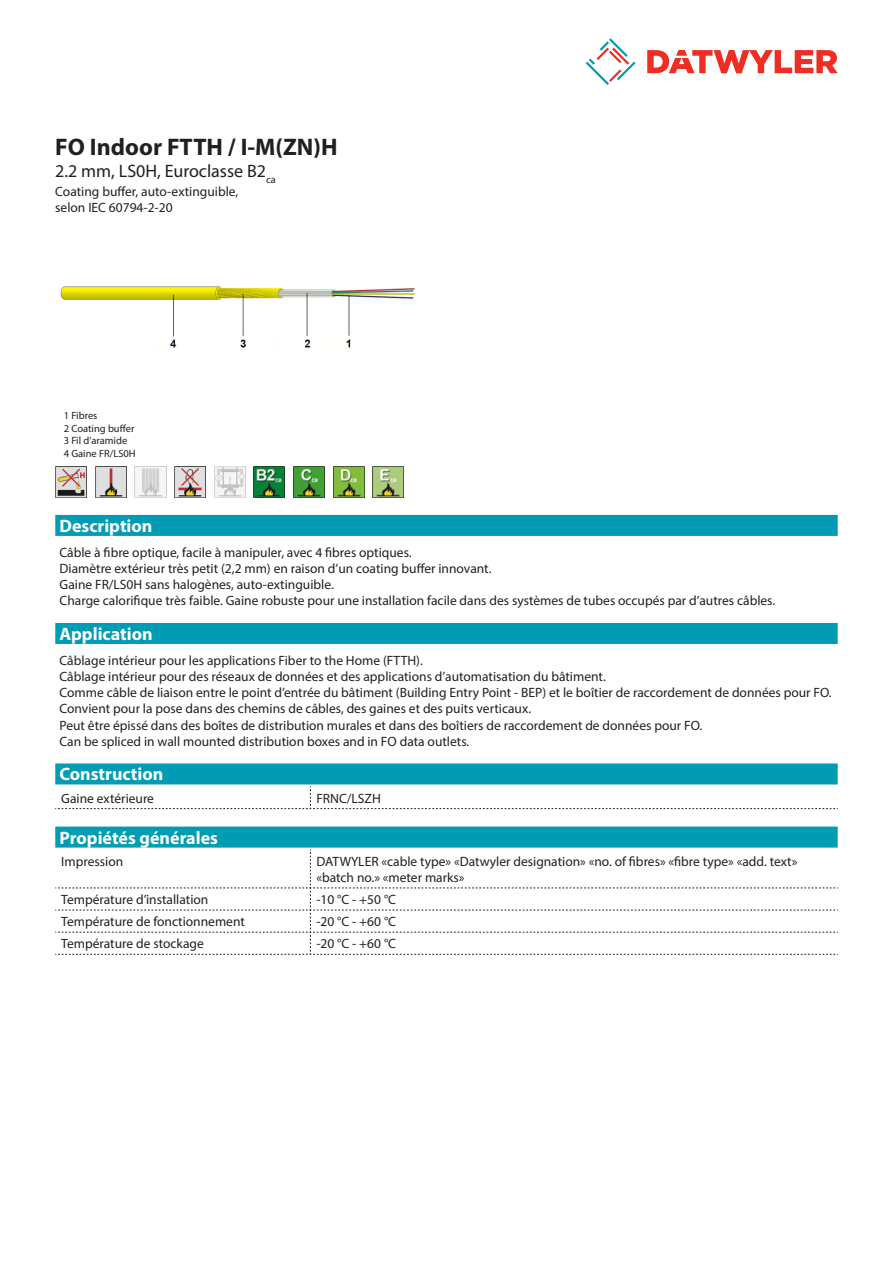
<style>
.page{position:relative;width:893px;height:1263px;background:#fff}
.page>*{position:absolute;margin:0;border:0;box-sizing:border-box;transform-origin:0 0}
.Product_Head{font:700 24px "Myriad Pro";color:#231f20}
.Standard_Head_Proper{font:700 18px "Myriad Pro";color:#fff}
.SubHead{font:18px "Myriad Pro";color:#231f20}
.Standard_text{font:13.5px/16.2px "Myriad Pro";color:#231f20}
.myriad_light_propert{font:13.5px/16.2px "Myriad Pro";color:#231f20}
.imagetext{font:10.5px/12.6px "Myriad Pro";color:#231f20}
</style>
<div class="page">
<svg style="left:586px;top:38px;width:49px;height:47px"></svg>
<svg style="left:647px;top:50px;width:191px;height:23px"></svg>
<div style="left:55px;top:763px;width:783px;height:21px;background:#009cb3"></div>
<svg style="left:55px;top:786px;width:783px;height:23px"></svg>
<img style="left:60px;top:285px;width:355px;height:63px">
<div style="left:55px;top:515px;width:783px;height:21px;background:#009cb3"></div>
<img style="left:373px;top:466px;width:31px;height:31px">
<img style="left:333px;top:466px;width:31px;height:31px">
<img style="left:293px;top:466px;width:32px;height:31px">
<img style="left:254px;top:466px;width:31px;height:31px">
<img style="left:214px;top:466px;width:31px;height:31px">
<img style="left:174px;top:466px;width:32px;height:31px">
<img style="left:135px;top:466px;width:31px;height:31px">
<img style="left:95px;top:466px;width:31px;height:31px">
<img style="left:55px;top:466px;width:32px;height:31px">
<div style="left:55px;top:623px;width:783px;height:21px;background:#009cb3"></div>
<div style="left:55px;top:826px;width:783px;height:21px;background:#009cb3"></div>
<svg style="left:55px;top:849px;width:783px;height:106px"></svg>
<p class="Product_Head" style="left:55px;top:131px;width:284px">FO Indoor FTTH / I-M(ZN)H</p>
<p class="SubHead" style="left:55px;top:160px;width:222px">2.2 mm, LS0H, Euroclasse B2<sub>ca</sub></p>
<p class="Standard_text" style="left:55px;top:183px;width:185px">Coating buffer, auto-extinguible, selon IEC 60794-2-20</p>
<p class="imagetext" style="left:64px;top:409px;width:74px">1 Fibres<br>2 Coating buffer<br>3 Fil d’aramide<br>4 Gaine FR/LS0H</p>
<p class="Standard_Head_Proper" style="left:60px;top:514px;width:94px">Description</p>
<p class="Standard_text" style="left:60px;top:544px;width:717px">Câble à fibre optique, facile à manipuler, avec 4 fibres optiques.<br>Diamètre extérieur très petit (2,2 mm) en raison d’un coating buffer innovant.<br>Gaine FR/LS0H sans halogènes, auto-extinguible.<br>Charge calorifique très faible. Gaine robuste pour une installation facile dans des systèmes de tubes occupés par d’autres câbles.</p>
<p class="Standard_Head_Proper" style="left:60px;top:622px;width:95px">Application</p>
<p class="Standard_text" style="left:60px;top:652px;width:774px">Câblage intérieur pour les applications Fiber to the Home (FTTH).<br>Câblage intérieur pour des réseaux de données et des applications d’automatisation du bâtiment.<br>Comme câble de liaison entre le point d’entrée du bâtiment (Building Entry Point - BEP) et le boîtier de raccordement de données pour FO.<br>Convient pour la pose dans des chemins de câbles, des gaines et des puits verticaux.<br>Peut être épissé dans des boîtes de distribution murales et dans des boîtiers de raccordement de données pour FO.<br>Can be spliced in wall mounted distribution boxes and in FO data outlets.</p>
<p class="Standard_Head_Proper" style="left:60px;top:763px;width:105px">Construction</p>
<p class="myriad_light_propert" style="left:61px;top:790px;width:94px">Gaine extérieure</p>
<p class="myriad_light_propert" style="left:316px;top:790px;width:66px">FRNC/LSZH</p>
<p class="Standard_Head_Proper" style="left:60px;top:826px;width:160px">Propiétés générales</p>
<p class="myriad_light_propert" style="left:61px;top:853px;width:64px">Impression</p>
<p class="myriad_light_propert" style="left:316px;top:853px;width:482px">DATWYLER «cable type» «Datwyler designation» «no. of fibres» «fibre type» «add. text» «batch no.» «meter marks»</p>
<p class="myriad_light_propert" style="left:61px;top:891px;width:149px">Température d’installation</p>
<p class="myriad_light_propert" style="left:316px;top:891px;width:81px">-10 °C - +50 °C</p>
<p class="myriad_light_propert" style="left:61px;top:913px;width:185px">Température de fonctionnement</p>
<p class="myriad_light_propert" style="left:316px;top:913px;width:81px">-20 °C - +60 °C</p>
<p class="myriad_light_propert" style="left:61px;top:935px;width:144px">Température de stockage</p>
<p class="myriad_light_propert" style="left:316px;top:935px;width:81px">-20 °C - +60 °C</p>
</div>
